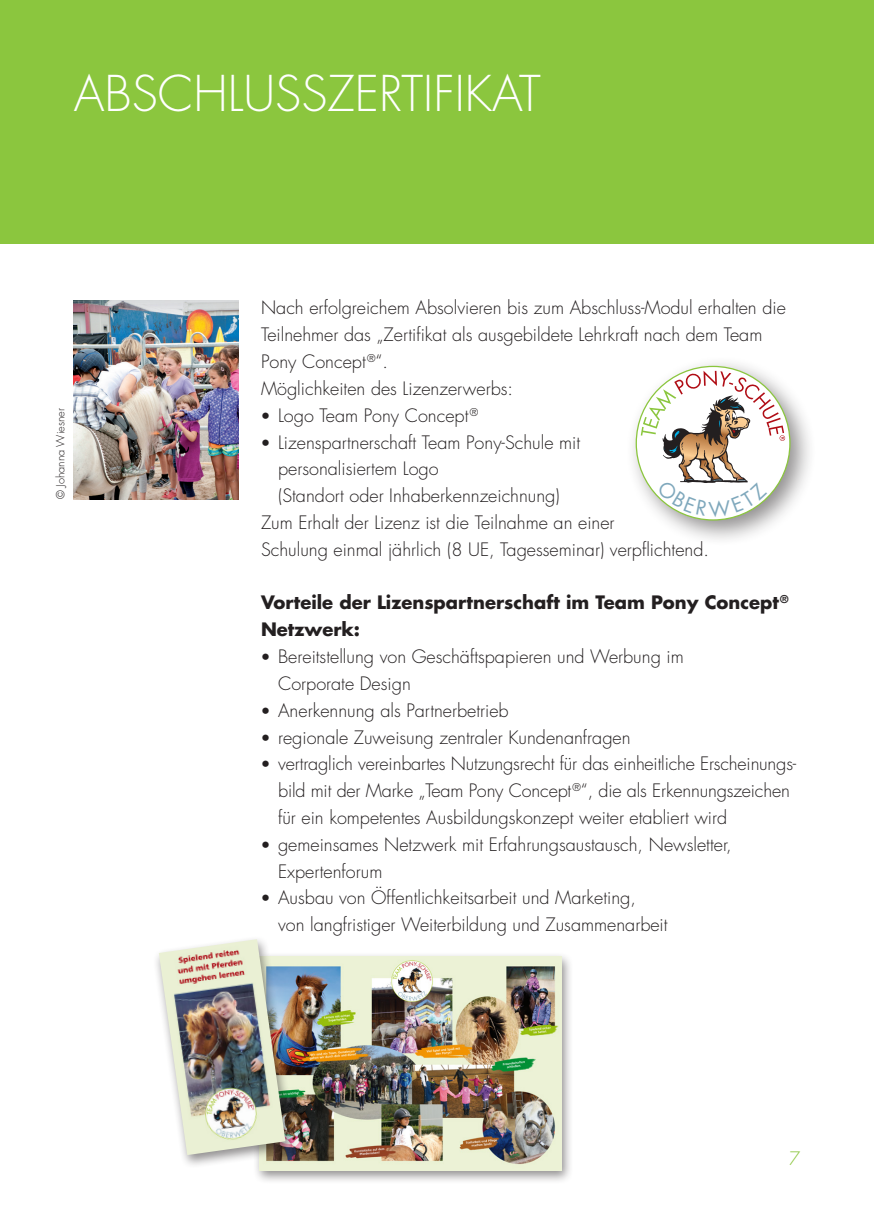
<style>
.page{position:relative;width:874px;height:1225px;background:#fff}
.page>*{position:absolute;margin:0;border:0;box-sizing:border-box;transform-origin:0 0}
.t1{font:300 48px "Futura";color:#fff}
.t2{font:300 18px/26.8px "Futura";color:#231f20}
.t3{font:700 18px/26.8px "Futura";color:#231f20}
.t4{font:300 18px "Futura";color:#8bc63e}
.t5{font:300 11px "Futura";color:#231f20}
.s1{font-family:"Frutiger";font-weight:400}
</style>
<div class="page">
<div style="left:0;top:0;width:873px;height:244px;background:#8bc63e"></div>
<img style="left:74px;top:300px;width:164px;height:199px">
<div style="left:624px;top:355px;width:192px;height:192px;background:#231f20;opacity:.5"></div>
<div style="left:252px;top:952px;width:322px;height:232px;background:#231f20;opacity:.5"></div>
<img style="left:259px;top:956px;width:302px;height:214px">
<div style="left:153px;top:935px;width:144px;height:233px;background:#231f20;opacity:.5"></div>
<img style="left:159px;top:939px;width:126px;height:216px">
<svg style="left:640px;top:371px;width:144px;height:147px"></svg>
<h1 class="t1" style="left:74px;top:62px;width:468px">ABSCHLUSSZERTIFIKAT</h1>
<p class="t5" style="left:53px;top:499px;width:93px;rotate:-90deg">© Johanna Wiesner</p>
<p class="t2" style="left:261px;top:295px;width:526px">Nach erfolgreichem Absolvieren bis zum Abschluss-Modul erhalten die Teilnehmer das „Zertifikat als ausgebildete Lehrkraft nach dem Team Pony Concept<sup>®</sup>“.<br>Möglichkeiten des Lizenzerwerbs:</p>
<p class="t2" style="left:261px;top:402px;width:218px"><span class="s1">•</span> Logo Team Pony Concept<sup>®</sup></p>
<p class="t2" style="left:261px;top:429px;width:320px"><span class="s1">•</span> Lizenspartnerschaft Team Pony-Schule mit</p>
<p class="t2" style="left:278px;top:455px;width:162px">personalisiertem Logo</p>
<p class="t2" style="left:278px;top:482px;width:283px">(Standort oder Inhaberkennzeichnung)</p>
<p class="t2" style="left:261px;top:509px;width:355px">Zum Erhalt der Lizenz ist die Teilnahme an einer</p>
<p class="t2" style="left:261px;top:536px;width:449px">Schulung einmal jährlich (8 UE, Tagesseminar) verpflichtend.</p>
<p class="t3" style="left:261px;top:589px;width:529px">Vorteile der Lizenspartnerschaft im Team Pony Concept<sup>®<br></sup>Netzwerk:</p>
<p class="t2" style="left:278px;top:643px;width:407px;text-indent:-17px"><span class="s1">•</span> Bereitstellung von Geschäftspapieren und Werbung im<br>Corporate Design</p>
<p class="t2" style="left:261px;top:697px;width:249px"><span class="s1">•</span> Anerkennung als Partnerbetrieb</p>
<p class="t2" style="left:261px;top:724px;width:371px"><span class="s1">•</span> regionale Zuweisung zentraler Kundenanfragen</p>
<p class="t2" style="left:278px;top:750px;width:519px;text-indent:-17px"><span class="s1">•</span> vertraglich vereinbartes Nutzungsrecht für das einheitliche Erscheinungs&shy;bild mit der Marke „Team Pony Concept<sup>®</sup>“, die als Erkennungszeichen für ein kompetentes Ausbildungskonzept weiter etabliert wird</p>
<p class="t2" style="left:278px;top:831px;width:455px;text-indent:-17px"><span class="s1">•</span> gemeinsames Netzwerk mit Erfahrungsaustausch, Newsletter,<br>Expertenforum</p>
<p class="t2" style="left:278px;top:884px;width:391px;text-indent:-17px"><span class="s1">•</span> Ausbau von Öffentlichkeitsarbeit und Marketing,<br>von langfristiger Weiterbildung und Zusammenarbeit</p>
<p class="t4" style="left:788px;top:1147px;width:13px">7</p>
</div>
